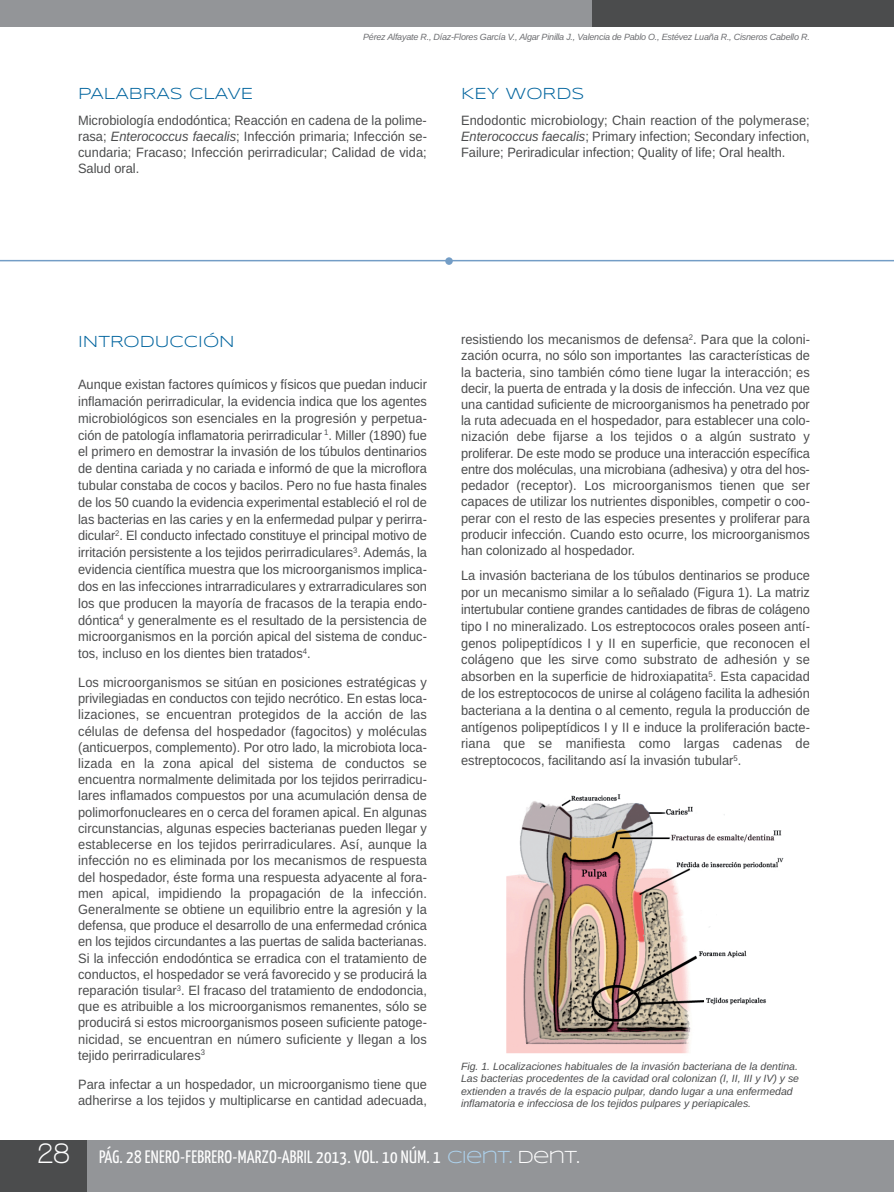
<style>
.page{position:relative;width:894px;height:1192px;background:#fff}
.page>*{position:absolute;margin:0;border:0;box-sizing:border-box;transform-origin:0 0}
.t1{font:18px "Yanone Kaffeesatz";letter-spacing:.015em;color:#fff}
.t2{font:16.5px "Syncopate";color:#00649e}
.t3{font:13.5px/16.2px "Arimo";color:#4b4c4d;text-align:justify;scale:.95 1}
.t4{font:italic 10.5px/12.6px "Arimo";color:#4b4c4d}
.t5{font:italic 9px "Arimo";letter-spacing:-.025em;color:#6c6d70}
.s1{font-style:italic}
.s2{font-family:"Walkway";font-weight:700;font-size:30px}
.s3{font-family:"Syncopate";color:#add2ed}
.s4{font-family:"Syncopate"}
</style>
<div class="page">
<div style="left:0;top:1139px;width:893px;height:52px;background:#939598"></div>
<div style="left:0;top:0;width:600px;height:27px;background:#939598"></div>
<div style="left:593px;top:0;width:300px;height:27px;background:#4b4c4d"></div>
<div style="left:0;top:1139px;width:87px;height:52px;background:#4b4c4d"></div>
<hr style="left:0;top:260px;width:893px;height:1px;background:#739dc6">
<div style="left:445px;top:257px;width:7px;height:8px;background:#739dc6;border-radius:50%"></div>
<img style="left:506px;top:794px;width:278px;height:260px">
<p class="t5" style="left:363px;top:33px;width:448px">Pérez Alfayate R., Díaz-Flores García V., Algar Pinilla J., Valencia de Pablo O., Estévez Luaña R., Cisneros Cabello R.</p>
<p class="t2" style="left:78px;top:84px;width:177px">PALABRAS CLAVE</p>
<p class="t3" style="left:78px;top:113px;width:368px">Microbiología endodóntica; Reacción en cadena de la polime&shy;rasa; <span class="s1">Enterococcus faecalis</span>; Infección primaria; Infección se&shy;cundaria; Fracaso; Infección perirradicular; Calidad de vida; Salud oral.</p>
<p class="t2" style="left:461px;top:84px;width:125px">KEY WORDS</p>
<p class="t3" style="left:461px;top:113px;width:368px">Endodontic microbiology; Chain reaction of the polymerase; <span class="s1">Enterococcus faecalis</span>; Primary infection; Secondary infection, Failure; Periradicular infection; Quality of life; Oral health.</p>
<p class="t2" style="left:78px;top:331px;width:158px">INTRODUCCIÓN</p>
<p class="t3" style="left:78px;top:377px;width:369px;line-height:16.8px">Aunque existan factores químicos y físicos que puedan inducir inflamación perirradicular, la evidencia indica que los agentes microbiológicos son esenciales en la progresión y perpetua&shy;ción de patología inflamatoria perirradicular <sup>1</sup>. Miller (1890) fue el primero en demostrar la invasión de los túbulos dentinarios de dentina cariada y no cariada e informó de que la microflora tubular constaba de cocos y bacilos. Pero no fue hasta finales de los 50 cuando la evidencia experimental estableció el rol de las bacterias en las caries y en la enfermedad pulpar y perirra&shy;dicular<sup>2</sup>. El conducto infectado constituye el principal motivo de irritación persistente a los tejidos perirradiculares<sup>3</sup>. Además, la evidencia científica muestra que los microorganismos implica&shy;dos en las infecciones intrarradiculares y extrarradiculares son los que producen la mayoría de fracasos de la terapia endo&shy;dóntica<sup>4</sup> y generalmente es el resultado de la persistencia de microorganismos en la porción apical del sistema de conduc&shy;tos, incluso en los dientes bien tratados<sup>4</sup>.</p>
<p class="t3" style="left:78px;top:675px;width:368px">Los microorganismos se sitúan en posiciones estratégicas y privilegiadas en conductos con tejido necrótico. En estas loca&shy;lizaciones, se encuentran protegidos de la acción de las células de defensa del hospedador (fagocitos) y moléculas (anticuerpos, complemento). Por otro lado, la microbiota loca&shy;lizada en la zona apical del sistema de conductos se encuentra normalmente delimitada por los tejidos perirradicu&shy;lares inflamados compuestos por una acumulación densa de polimorfonucleares en o cerca del foramen apical. En algunas circunstancias, algunas especies bacterianas pueden llegar y establecerse en los tejidos perirradiculares. Así, aunque la infección no es eliminada por los mecanismos de respuesta del hospedador, éste forma una respuesta adyacente al fora&shy;men apical, impidiendo la propagación de la infección.<br>Generalmente se obtiene un equilibrio entre la agresión y la defensa, que produce el desarrollo de una enfermedad crónica en los tejidos circundantes a las puertas de salida bacterianas.<br>Si la infección endodóntica se erradica con el tratamiento de conductos, el hospedador se verá favorecido y se producirá la reparación tisular<sup>3</sup>. El fracaso del tratamiento de endodoncia, que es atribuible a los microorganismos remanentes, sólo se producirá si estos microorganismos poseen suficiente patoge&shy;nicidad, se encuentran en número suficiente y llegan a los tejido perirradiculares<sup>3</sup></p>
<p class="t3" style="left:78px;top:1076px;width:368px">Para infectar a un hospedador, un microorganismo tiene que adherirse a los tejidos y multiplicarse en cantidad adecuada,</p>
<p class="t3" style="left:461px;top:332px;width:368px">resistiendo los mecanismos de defensa<sup>2</sup>. Para que la coloni&shy;zación ocurra, no sólo son importantes las características de la bacteria, sino también cómo tiene lugar la interacción; es decir, la puerta de entrada y la dosis de infección. Una vez que una cantidad suficiente de microorganismos ha penetrado por la ruta adecuada en el hospedador, para establecer una colo&shy;nización debe fijarse a los tejidos o a algún sustrato y proliferar. De este modo se produce una interacción específica entre dos moléculas, una microbiana (adhesiva) y otra del hos&shy;pedador (receptor). Los microorganismos tienen que ser capaces de utilizar los nutrientes disponibles, competir o coo&shy;perar con el resto de las especies presentes y proliferar para producir infección. Cuando esto ocurre, los microorganismos han colonizado al hospedador.</p>
<p class="t3" style="left:461px;top:568px;width:368px;line-height:16.8px">La invasión bacteriana de los túbulos dentinarios se produce por un mecanismo similar a lo señalado (Figura 1). La matriz intertubular contiene grandes cantidades de fibras de colágeno tipo I no mineralizado. Los estreptococos orales poseen antí&shy;genos polipeptídicos I y II en superficie, que reconocen el colágeno que les sirve como substrato de adhesión y se absorben en la superficie de hidroxiapatita<sup>5</sup>. Esta capacidad de los estreptococos de unirse al colágeno facilita la adhesión bacteriana a la dentina o al cemento, regula la producción de antígenos polipeptídicos I y II e induce la proliferación bacte&shy;riana que se manifiesta como largas cadenas de estreptococos, facilitando así la invasión tubular<sup>5</sup>.</p>
<p class="t4" style="left:461px;top:1060px;width:339px">Fig. 1. Localizaciones habituales de la invasión bacteriana de la dentina.<br>Las bacterias procedentes de la cavidad oral colonizan (I, II, III y IV) y se extienden a través de la espacio pulpar, dando lugar a una enfermedad inflamatoria e infecciosa de los tejidos pulpares y periapicales.</p>
<h1 class="t1" style="left:38px;top:1150px;width:543px"><span class="s2">28</span> PÁG. 28 ENERO-FEBRERO-MARZO-ABRIL 2013. VOL. 10 NÚM. 1 <span class="s3">CIENT.</span> <span class="s4">DENT.</span></h1>
</div>
